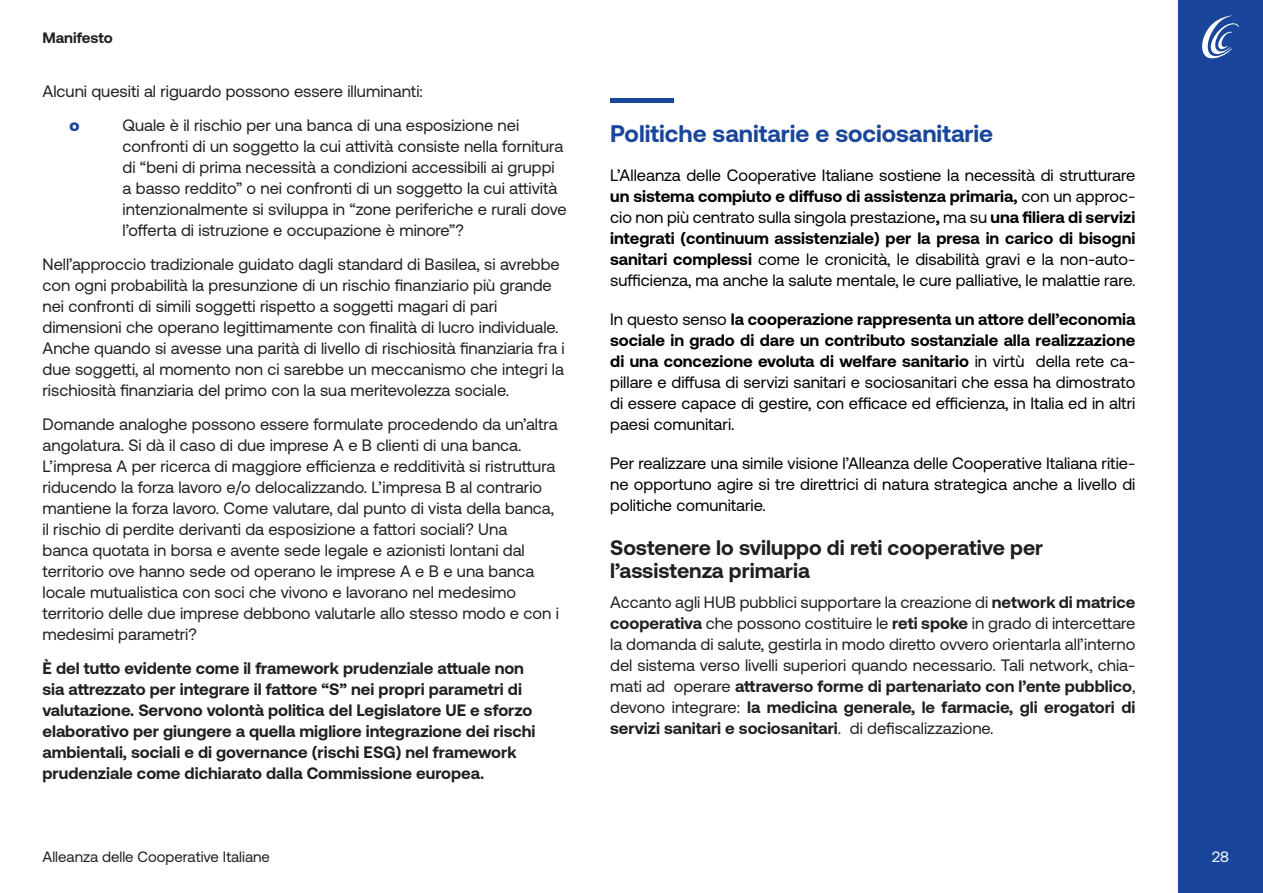
<style>
.page{position:relative;width:1263px;height:893px;background:#fff}
.page>*{position:absolute;margin:0;border:0;box-sizing:border-box;transform-origin:0 0}
.t1{font:700 24px "Aeonik Pro";color:#19469b}
.t2{font:700 21px/22.6px "Aeonik Pro";color:#231f20}
.t3{font:16.5px/21px "Aeonik Pro";color:#231f20}
.t4{font:16.5px/21px "Aeonik Pro";color:#000001;text-align:justify}
.t5{font:700 16.5px/21px "Aeonik Pro";color:#231f20}
.t6{font:900 16.5px "Aeonik Pro";color:#19469b}
.t7{font:15px "Aeonik Pro";color:#231f20}
.t8{font:700 15px "Aeonik Pro";color:#231f20}
.t9{font:15px "Aeonik Pro";color:#fff}
.s1{font-weight:700}
</style>
<div class="page">
<div style="left:1178px;top:0;width:85px;height:893px;background:#19469b"></div>
<svg style="left:1202px;top:15px;width:37px;height:44px"></svg>
<hr style="left:610px;top:99px;width:64px;height:4px;background:#19469b">
<p class="t8" style="left:43px;top:29px;width:72px">Manifesto</p>
<p class="t3" style="left:43px;top:81px;width:382px">Alcuni quesiti al riguardo possono essere illuminanti:</p>
<p class="t6" style="left:70px;top:116px;width:12px">o</p>
<p class="t3" style="left:123px;top:115px;width:446px">Quale è il rischio per una banca di una esposizione nei confronti di un soggetto la cui attività consiste nella fornitura di “beni di prima necessità a condizioni accessibili ai gruppi a basso reddito” o nei confronti di un soggetto la cui attività intenzionalmente si sviluppa in “zone periferiche e rurali dove l’offerta di istruzione e occupazione è minore”?</p>
<p class="t3" style="left:43px;top:254px;width:524px">Nell’approccio tradizionale guidato dagli standard di Basilea, si avrebbe con ogni probabilità la presunzione di un rischio finanziario più grande nei confronti di simili soggetti rispetto a soggetti magari di pari dimensioni che operano legittimamente con finalità di lucro individuale.<br>Anche quando si avesse una parità di livello di rischiosità finanziaria fra i due soggetti, al momento non ci sarebbe un meccanismo che integri la rischiosità finanziaria del primo con la sua meritevolezza sociale.</p>
<p class="t3" style="left:43px;top:414px;width:518px">Domande analoghe possono essere formulate procedendo da un’altra angolatura. Si dà il caso di due imprese A e B clienti di una banca.<br>L’impresa A per ricerca di maggiore efficienza e redditività si ristruttura riducendo la forza lavoro e/o delocalizzando. L’impresa B al contrario mantiene la forza lavoro. Come valutare, dal punto di vista della banca, il rischio di perdite derivanti da esposizione a fattori sociali? Una<br>banca quotata in borsa e avente sede legale e azionisti lontani dal territorio ove hanno sede od operano le imprese A e B e una banca locale mutualistica con soci che vivono e lavorano nel medesimo territorio delle due imprese debbono valutarle allo stesso modo e con i medesimi parametri?</p>
<p class="t5" style="left:43px;top:657px;width:495px">È del tutto evidente come il framework prudenziale attuale non sia attrezzato per integrare il fattore “S” nei propri parametri di valutazione. Servono volontà politica del Legislatore UE e sforzo elaborativo per giungere a quella migliore integrazione dei rischi ambientali, sociali e di governance (rischi ESG) nel framework prudenziale come dichiarato dalla Commissione europea.</p>
<h1 class="t1" style="left:610px;top:120px;width:384px">Politiche sanitarie e sociosanitarie</h1>
<p class="t4" style="left:610px;top:165px;width:527px">L’Alleanza delle Cooperative Italiane sostiene la necessità di strutturare <span class="s1">un sistema compiuto e diffuso di assistenza primaria,</span> con un approc&shy;cio non più centrato sulla singola prestazione<span class="s1">,</span> ma su <span class="s1">una filiera di servizi integrati (continuum assistenziale) per la presa in carico di bisogni sanitari complessi</span> come le cronicità, le disabilità gravi e la non-auto&shy;sufficienza, ma anche la salute mentale, le cure palliative, le malattie rare.</p>
<p class="t4" style="left:610px;top:309px;width:527px">In questo senso <span class="s1">la cooperazione rappresenta un attore dell’economia sociale in grado di dare un contributo sostanziale alla realizzazione di una concezione evoluta di welfare sanitario</span> in virtù della rete ca&shy;pillare e diffusa di servizi sanitari e sociosanitari che essa ha dimostrato di essere capace di gestire, con efficace ed efficienza, in Italia ed in altri paesi comunitari.</p>
<p class="t4" style="left:610px;top:453px;width:527px">Per realizzare una simile visione l’Alleanza delle Cooperative Italiana ritie&shy;ne opportuno agire si tre direttrici di natura strategica anche a livello di politiche comunitarie.</p>
<p class="t2" style="left:610px;top:536px;width:434px">Sostenere lo sviluppo di reti cooperative per l’assistenza primaria</p>
<p class="t3" style="left:610px;top:592px;width:527px;text-align:justify">Accanto agli HUB pubblici supportare la creazione di <span class="s1">network di matrice cooperativa</span> che possono costituire le <span class="s1">reti spoke</span> in grado di intercettare la domanda di salute, gestirla in modo diretto ovvero orientarla all’interno del sistema verso livelli superiori quando necessario. Tali network, chia&shy;mati ad operare <span class="s1">attraverso forme di partenariato con l’ente pubblico</span>, devono integrare: <span class="s1">la medicina generale, le farmacie, gli erogatori di servizi sanitari e sociosanitari</span>. di defiscalizzazione.</p>
<p class="t7" style="left:43px;top:848px;width:229px">Alleanza delle Cooperative Italiane</p>
<p class="t9" style="left:1212px;top:848px;width:18px">28</p>
</div>
